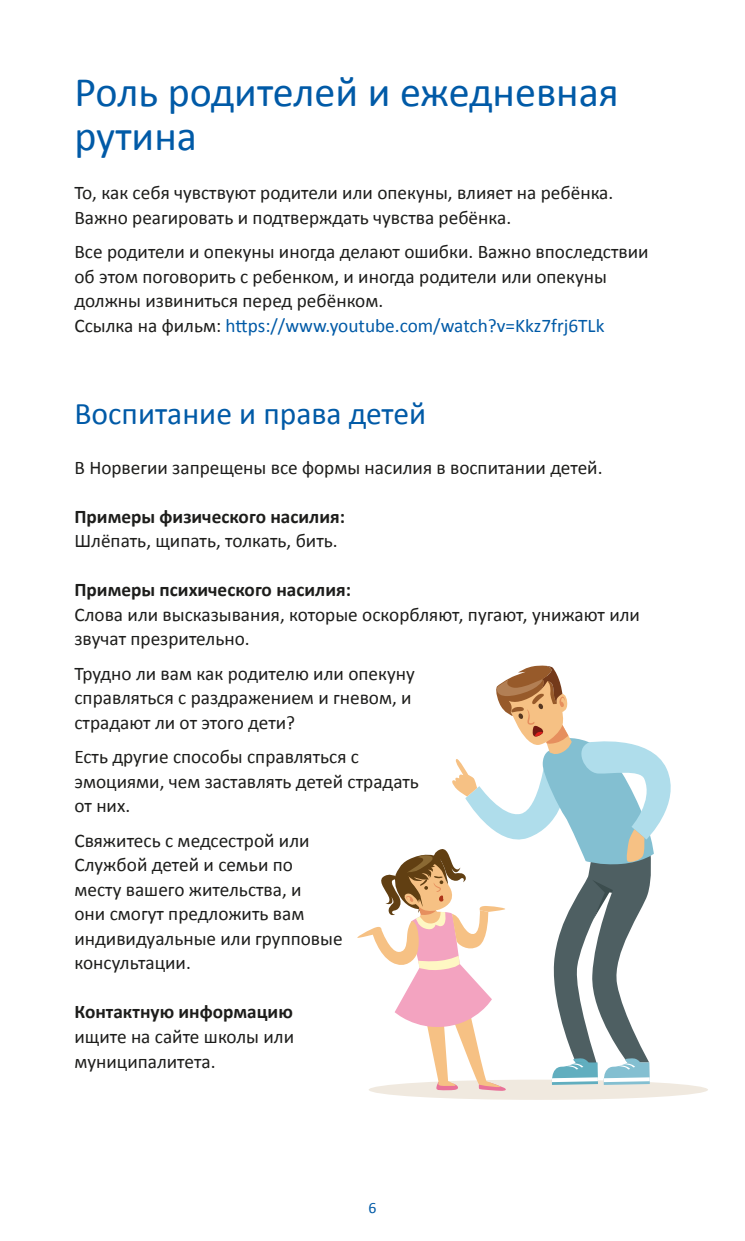
<style>
.page{position:relative;width:745px;height:1241px;background:#fff}
.page>*{position:absolute;margin:0;border:0;box-sizing:border-box;transform-origin:0 0}
.t1{font:42px/43.8px "Calibri";color:#005aa7}
.t2{font:31.5px "Calibri";color:#005aa7}
.t3{font:19.25px/24.5px "Calibri";color:#1d1d1b}
.t4{font:700 19.25px "Calibri";color:#1d1d1b}
.t5{font:15.75px "Calibri";color:#005aa7}
.s1{color:#005aa7}
</style>
<div class="page">
<div style="left:368px;top:1079px;width:339px;height:20px;background:#f0e9df;border-radius:50%"></div>
<svg style="left:357px;top:665px;width:325px;height:425px"></svg>
<h1 class="t1" style="left:74px;top:69px;width:545px">Роль родителей и ежедневная рутина</h1>
<p class="t3" style="left:74px;top:180px;width:540px">То, как себя чувствуют родители или опекуны, влияет на ребёнка.<br>Важно реагировать и подтверждать чувства ребёнка.</p>
<p class="t3" style="left:74px;top:239px;width:575px">Все родители и опекуны иногда делают ошибки. Важно впоследствии об этом поговорить с ребенком, и иногда родители или опекуны должны извиниться перед ребёнком.<br>Ссылка на фильм: <span class="s1">https://www.youtube.com/watch?v=Kkz7frj6TLk</span></p>
<h2 class="t2" style="left:74px;top:392px;width:353px">Воспитание и права детей</h2>
<p class="t3" style="left:74px;top:454px;width:529px">В Норвегии запрещены все формы насилия в воспитании детей.</p>
<p class="t4" style="left:74px;top:502px;width:272px">Примеры физического насилия:</p>
<p class="t3" style="left:74px;top:528px;width:264px">Шлёпать, щипать, толкать, бить.</p>
<p class="t4" style="left:74px;top:576px;width:278px">Примеры психического насилия:</p>
<p class="t3" style="left:74px;top:601px;width:566px">Cлова или высказывания, которые оскорбляют, пугают, унижают или звучат презрительно.</p>
<p class="t3" style="left:74px;top:660px;width:341px">Трудно ли вам как родителю или опекуну справляться с раздражением и гневом, и страдают ли от этого дети?</p>
<p class="t3" style="left:74px;top:744px;width:346px">Есть другие способы справляться с эмоциями, чем заставлять детей страдать от них.</p>
<p class="t3" style="left:74px;top:827px;width:269px">Свяжитесь с медсестрой или<br>Службой детей и семьи по месту вашего жительства, и<br>они смогут предложить вам индивидуальные или групповые консультации.</p>
<p class="t4" style="left:74px;top:998px;width:220px">Контактную информацию</p>
<p class="t3" style="left:74px;top:1023px;width:221px">ищите на сайте школы или муниципалитета.</p>
<p class="t5" style="left:368px;top:1196px;width:9px">6</p>
</div>
